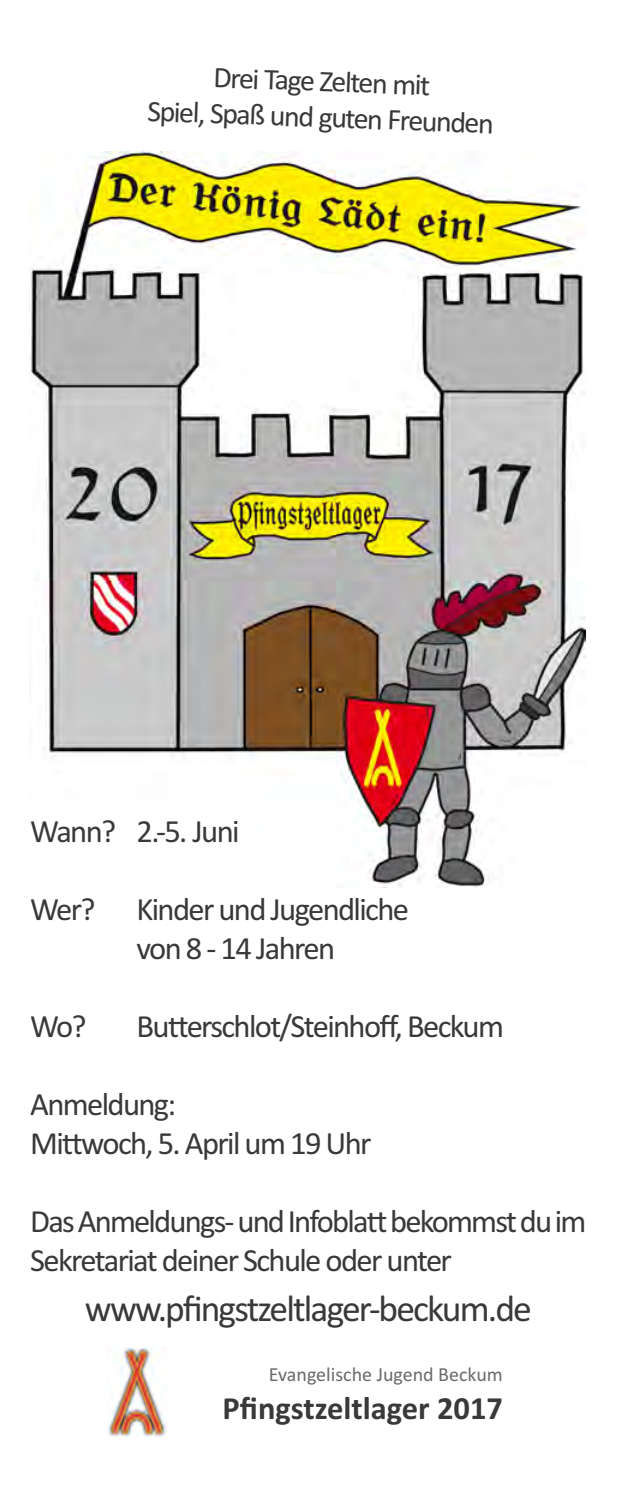
<style>
.page{position:relative;width:619px;height:1487px;background:#fff}
.page>*{position:absolute;margin:0;border:0;box-sizing:border-box;transform-origin:0 0}
.t1{font:37.5px "Calibri";letter-spacing:-.05em;color:#39383a}
.t2{font:32.5px/39px "Calibri";letter-spacing:-.05em;color:#39383a}
.t3{font:700 32.5px "Calibri";color:#39383a}
.t4{font:30px/36px "Calibri";color:#39383a;text-align:center}
.t5{font:20px "Calibri";color:#6a6a6b}
</style>
<div class="page">
<img style="left:108px;top:1347px;width:58px;height:90px">
<img style="left:29px;top:151px;width:556px;height:736px">
<p class="t4" style="left:149px;top:57px;width:348px;rotate:2deg">Drei Tage Zelten mit<br>Spiel, Spaß und guten Freunden</p>
<p class="t2" style="left:30px;top:812px;width:211px">Wann? 2.-5. Juni</p>
<p class="t2" style="left:30px;top:890px;width:67px">Wer?</p>
<p class="t2" style="left:136px;top:890px;width:274px">Kinder und Jugendliche von 8 - 14 Jahren</p>
<p class="t2" style="left:30px;top:1007px;width:58px">Wo?</p>
<p class="t2" style="left:136px;top:1007px;width:369px">Butterschlot/Steinhoff, Beckum</p>
<p class="t2" style="left:30px;top:1085px;width:343px">Anmeldung:<br>Mittwoch, 5. April um 19 Uhr</p>
<p class="t2" style="left:30px;top:1202px;width:558px">Das Anmeldungs- und Infoblatt bekommst du im<br>Sekretariat deiner Schule oder unter</p>
<p class="t1" style="left:85px;top:1286px;width:448px">www.pfingstzeltlager-beckum.de</p>
<p class="t5" style="left:269px;top:1362px;width:235px">Evangelische Jugend Beckum</p>
<p class="t3" style="left:222px;top:1389px;width:282px">Pfingstzeltlager 2017</p>
</div>
